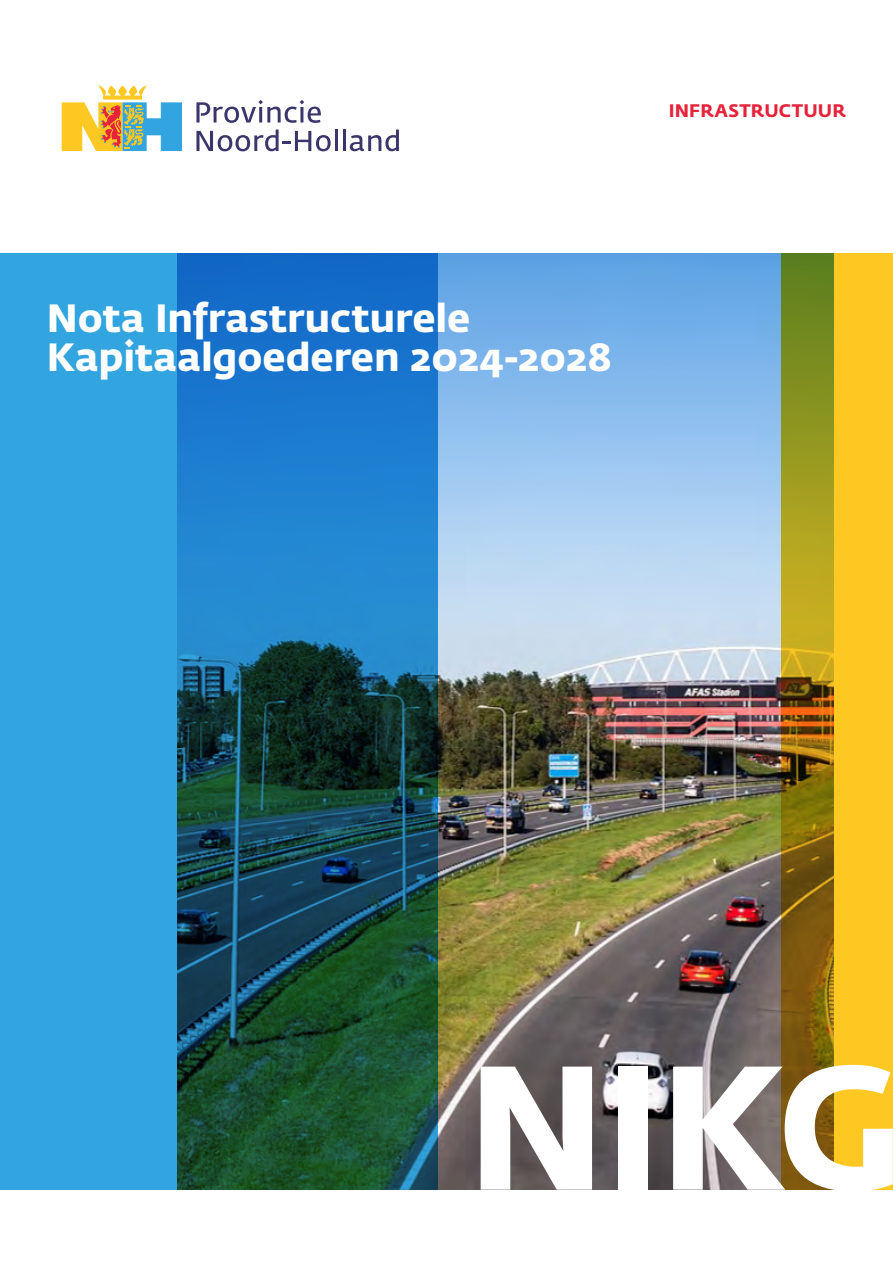
<style>
.page{position:relative;width:893px;height:1263px;background:#fff}
.page>*{position:absolute;margin:0;border:0;box-sizing:border-box;transform-origin:0 0}
.Titel_inhoudelijk_groot{font:700 174px "Fedra Sans Std";color:#fff}
.Titel{font:700 39px "Fedra Sans Std";letter-spacing:-.01em;color:#fff}
.Beleidsterrein{font:700 18px "Fedra Sans Std";letter-spacing:.01em;color:#e5233b}
</style>
<div class="page">
<img style="left:438px;top:254px;width:343px;height:936px">
<svg style="left:0;top:254px;width:438px;height:936px;background:#237aa4"></svg>
<svg style="left:781px;top:254px;width:112px;height:936px;background:#c6a11c"></svg>
<svg style="left:62px;top:85px;width:120px;height:66px"></svg>
<svg style="left:196px;top:130px;width:135px;height:21px"></svg>
<hr style="left:335px;top:130px;width:3px;height:21px;background:#3a366b">
<hr style="left:343px;top:130px;width:3px;height:21px;background:#3a366b">
<svg style="left:350px;top:130px;width:49px;height:21px"></svg>
<svg style="left:196px;top:100px;width:125px;height:23px"></svg>
<p class="Beleidsterrein" style="left:669px;top:99px;width:179px">INFRASTRUCTUUR</p>
<p class="Titel" style="left:47px;top:293px;width:425px">Nota Infrastructurele</p>
<p class="Titel" style="left:47px;top:332px;width:566px">Kapitaalgoederen 2024-2028</p>
<p class="Titel_inhoudelijk_groot" style="left:467px;top:1016px;width:439px">NIKG</p>
</div>
